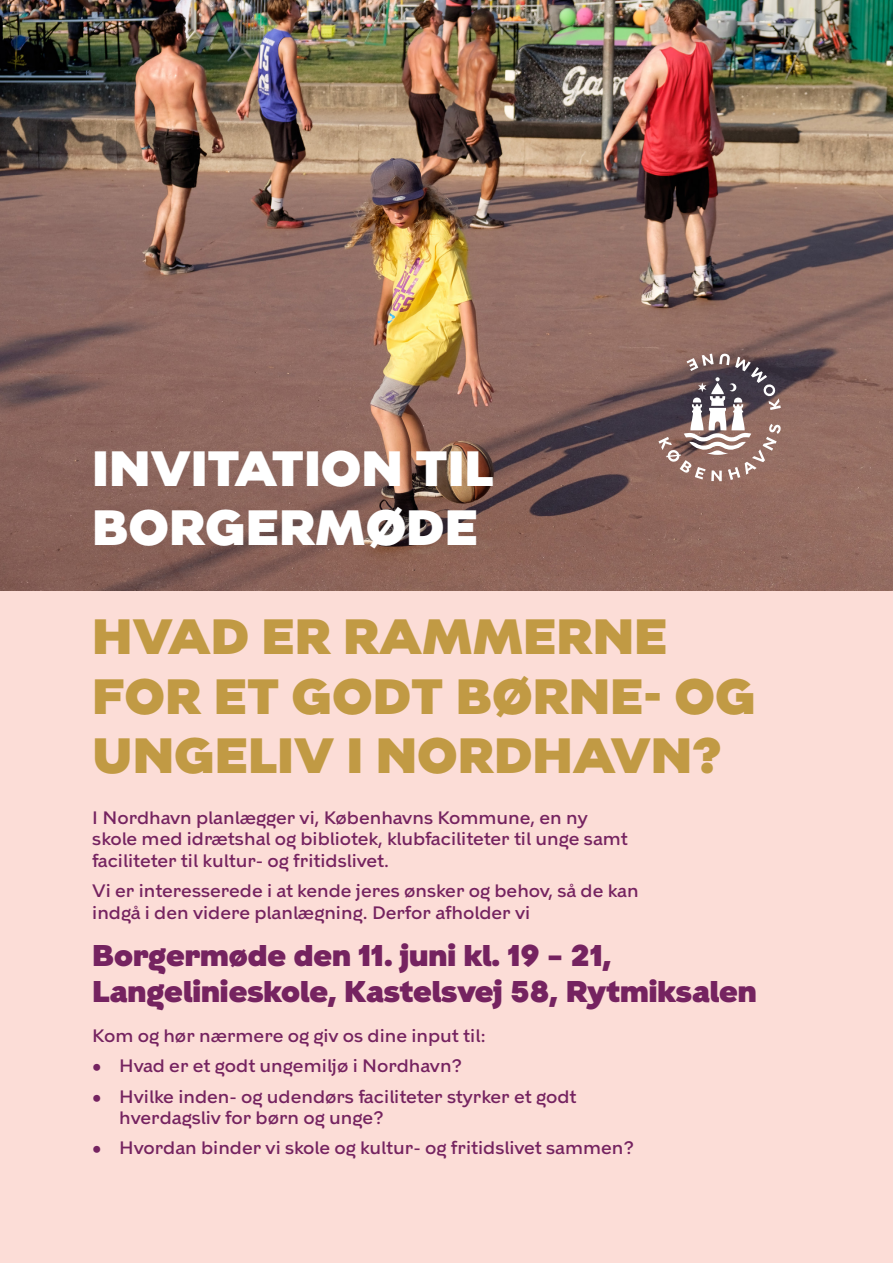
<style>
.page{position:relative;width:893px;height:1263px;background:#fcddd7}
.page>*{position:absolute;margin:0;border:0;box-sizing:border-box;transform-origin:0 0}
.t1{font:900 49.5px/59.4px "KBH";color:#c19a44}
.t2{font:900 49.5px/59.4px "KBH";color:#fff}
.t3{font:900 30px/36px "KBH";color:#752360}
.t4{font:500 18px/21.6px "KBH";color:#752360}
</style>
<div class="page">
<img style="left:0;top:0;width:893px;height:590px">
<svg style="left:658px;top:354px;width:123px;height:127px;background:#8a7473"></svg>
<h1 class="t2" style="left:92px;top:443px;width:403px">INVITATION TIL<br>BORGERMØDE</h1>
<h1 class="t1" style="left:92px;top:612px;width:665px">HVAD ER RAMMERNE<br>FOR ET GODT BØRNE- OG<br>UNGELIV I NORDHAVN?</h1>
<p class="t4" style="left:92px;top:808px;width:537px">I Nordhavn planlægger vi, Københavns Kommune, en ny skole med idrætshal og bibliotek, klubfaciliteter til unge samt faciliteter til kultur- og fritidslivet.</p>
<p class="t4" style="left:92px;top:882px;width:548px">Vi er interesserede i at kende jeres ønsker og behov, så de kan indgå i den videre planlægning. Derfor afholder vi</p>
<h2 class="t3" style="left:92px;top:940px;width:666px">Borgermøde den 11. juni kl. 19 – 21,<br>Langelinieskole, Kastelsvej 58, Rytmiksalen</h2>
<p class="t4" style="left:92px;top:1027px;width:395px">Kom og hør nærmere og giv os dine input til:</p>
<p class="t4" style="left:92px;top:1057px;width:372px">• Hvad er et godt ungemiljø i Nordhavn?</p>
<p class="t4" style="left:119px;top:1087px;width:459px;text-indent:-27px">• Hvilke inden- og udendørs faciliteter styrker et godt hverdagsliv for børn og unge?</p>
<p class="t4" style="left:92px;top:1139px;width:544px">• Hvordan binder vi skole og kultur- og fritidslivet sammen?</p>
</div>
